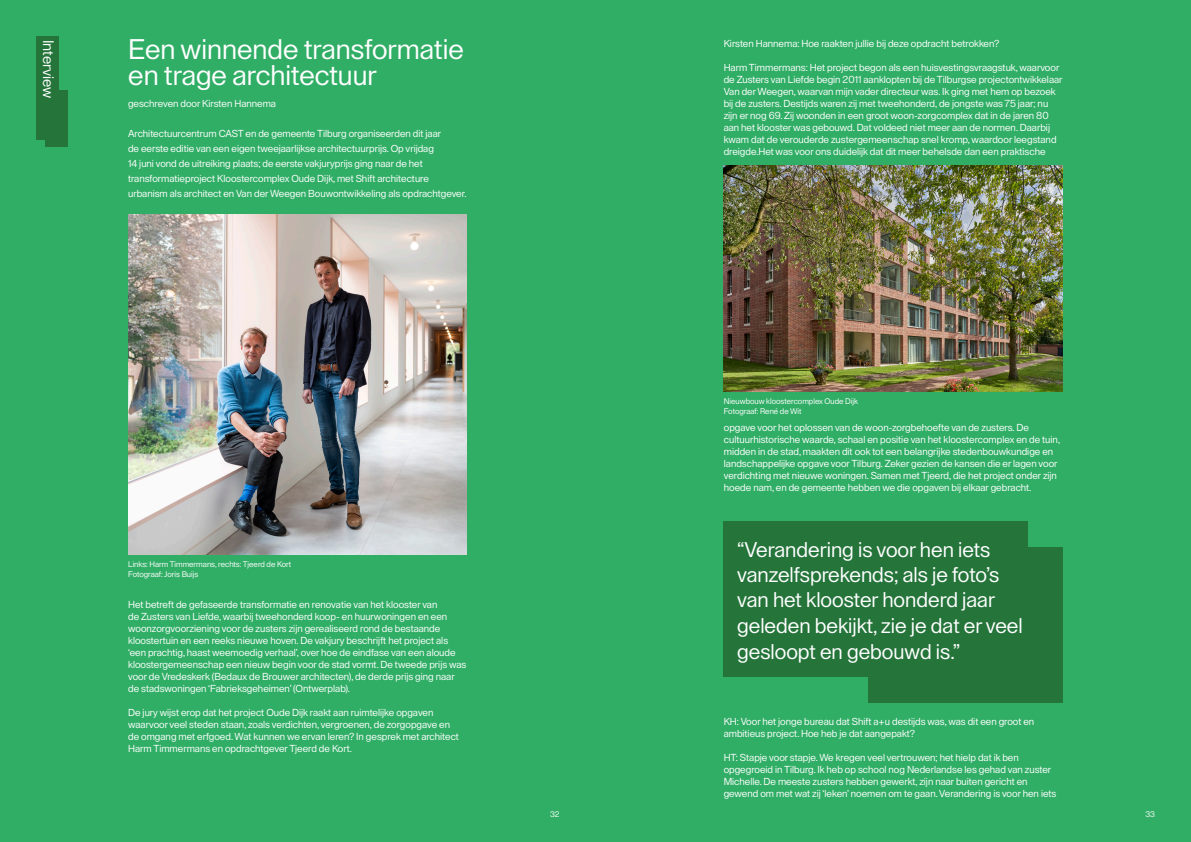
<style>
.page{position:relative;width:1191px;height:842px;background:#fff}
.page>*{position:absolute;margin:0;border:0;box-sizing:border-box;transform-origin:0 0}
.t1{font:28px/26px "Lay Grotesk";color:#fff}
.t2{font:21px/25.4px "Lay Grotesk";color:#fff}
.Hoofdstuk_kop_wit{font:15px "Lay Grotesk";color:#fff}
.TEKST_wit{font:10px/12px "Lay Grotesk";color:#fff}
.t3{font:8px "Lay Grotesk";color:#fff}
</style>
<div class="page">
<div style="left:0;top:0;width:616px;height:842px;background:#31ae66"></div>
<div style="left:575px;top:0;width:616px;height:842px;background:#31ae66"></div>
<img style="left:128px;top:215px;width:339px;height:340px">
<div style="left:723px;top:521px;width:305px;height:156px;background:#25753b"></div>
<div style="left:868px;top:547px;width:194px;height:155px;background:#25753b"></div>
<div style="left:36px;top:36px;width:23px;height:103px;background:#25753b"></div>
<div style="left:45px;top:90px;width:23px;height:57px;background:#25753b"></div>
<img style="left:723px;top:166px;width:339px;height:225px">
<p class="Hoofdstuk_kop_wit" style="left:57px;top:40px;width:60px;rotate:90deg">Interview</p>
<p class="t1" style="left:128px;top:36px;width:337px">Een winnende transformatie en trage architectuur</p>
<p class="TEKST_wit" style="left:128px;top:126px;width:340px;line-height:15px">Architectuurcentrum CAST en de gemeente Tilburg organiseerden dit jaar<br>de eerste editie van een eigen tweejaarlijkse architectuurprijs. Op vrijdag<br>14 juni vond de uitreiking plaats; de eerste vakjuryprijs ging naar de het transformatieproject Kloostercomplex Oude Dijk, met Shift architecture urbanism als architect en Van der Weegen Bouwontwikkeling als opdrachtgever.</p>
<p class="TEKST_wit" style="left:128px;top:98px;width:149px">geschreven door Kirsten Hannema</p>
<p class="t3" style="left:128px;top:560px;width:165px">Links: Harm Timmermans, rechts: Tjeerd de Kort</p>
<p class="t3" style="left:128px;top:569px;width:72px">Fotograaf: Joris Buijs</p>
<p class="TEKST_wit" style="left:128px;top:598px;width:340px">Het betreft de gefaseerde transformatie en renovatie van het klooster van<br>de Zusters van Liefde, waarbij tweehonderd koop- en huurwoningen en een woonzorgvoorziening voor de zusters zijn gerealiseerd rond de bestaande kloostertuin en een reeks nieuwe hoven. De vakjury beschrijft het project als ‘een prachtig, haast weemoedig verhaal’, over hoe de eindfase van een aloude kloostergemeenschap een nieuw begin voor de stad vormt. De tweede prijs was voor de Vredeskerk (Bedaux de Brouwer architecten), de derde prijs ging naar de stadswoningen ‘Fabrieksgeheimen’ (Ontwerplab).</p>
<p class="TEKST_wit" style="left:128px;top:706px;width:332px">De jury wijst erop dat het project Oude Dijk raakt aan ruimtelijke opgaven waarvoor veel steden staan, zoals verdichten, vergroenen, de zorgopgave en de omgang met erfgoed. Wat kunnen we ervan leren? In gesprek met architect Harm Timmermans en opdrachtgever Tjeerd de Kort.</p>
<p class="TEKST_wit" style="left:723px;top:38px;width:277px">Kirsten Hannema: Hoe raakten jullie bij deze opdracht betrokken?</p>
<p class="TEKST_wit" style="left:723px;top:62px;width:340px">Harm Timmermans: Het project begon als een huisvestingsvraagstuk, waarvoor de Zusters van Liefde begin 2011 aanklopten bij de Tilburgse projectontwikkelaar Van der Weegen, waarvan mijn vader directeur was. Ik ging met hem op bezoek bij de zusters. Destijds waren zij met tweehonderd, de jongste was 75 jaar; nu zijn er nog 69. Zij woonden in een groot woon-zorgcomplex dat in de jaren 80 aan het klooster was gebouwd. Dat voldeed niet meer aan de normen. Daarbij kwam dat de verouderde zustergemeenschap snel kromp, waardoor leegstand dreigde.Het was voor ons duidelijk dat dit meer behelsde dan een praktische</p>
<p class="t3" style="left:724px;top:396px;width:136px">Nieuwbouw kloostercomplex Oude Dijk</p>
<p class="t3" style="left:724px;top:406px;width:79px">Fotograaf: René de Wit</p>
<p class="TEKST_wit" style="left:724px;top:422px;width:338px">opgave voor het oplossen van de woon-zorgbehoefte van de zusters. De cultuurhistorische waarde, schaal en positie van het kloostercomplex en de tuin, midden in de stad, maakten dit ook tot een belangrijke stedenbouwkundige en landschappelijke opgave voor Tilburg. Zeker gezien de kansen die er lagen voor verdichting met nieuwe woningen. Samen met Tjeerd, die het project onder zijn hoede nam, en de gemeente hebben we die opgaven bij elkaar gebracht.</p>
<p class="t2" style="left:737px;top:537px;width:287px">“Verandering is voor hen iets vanzelfsprekends; als je foto’s van het klooster honderd jaar geleden bekijkt, zie je dat er veel gesloopt en gebouwd is.”</p>
<p class="TEKST_wit" style="left:723px;top:716px;width:312px">KH: Voor het jonge bureau dat Shift a+u destijds was, was dit een groot en ambitieus project. Hoe heb je dat aangepakt?</p>
<p class="TEKST_wit" style="left:723px;top:752px;width:334px">HT: Stapje voor stapje. We kregen veel vertrouwen; het hielp dat ik ben opgegroeid in Tilburg. Ik heb op school nog Nederlandse les gehad van zuster Michelle. De meeste zusters hebben gewerkt, zijn naar buiten gericht en gewend om met wat zij ‘leken’ noemen om te gaan. Verandering is voor hen iets</p>
<p class="t3" style="left:550px;top:809px;width:11px">32</p>
<p class="t3" style="left:1145px;top:809px;width:11px">33</p>
</div>
